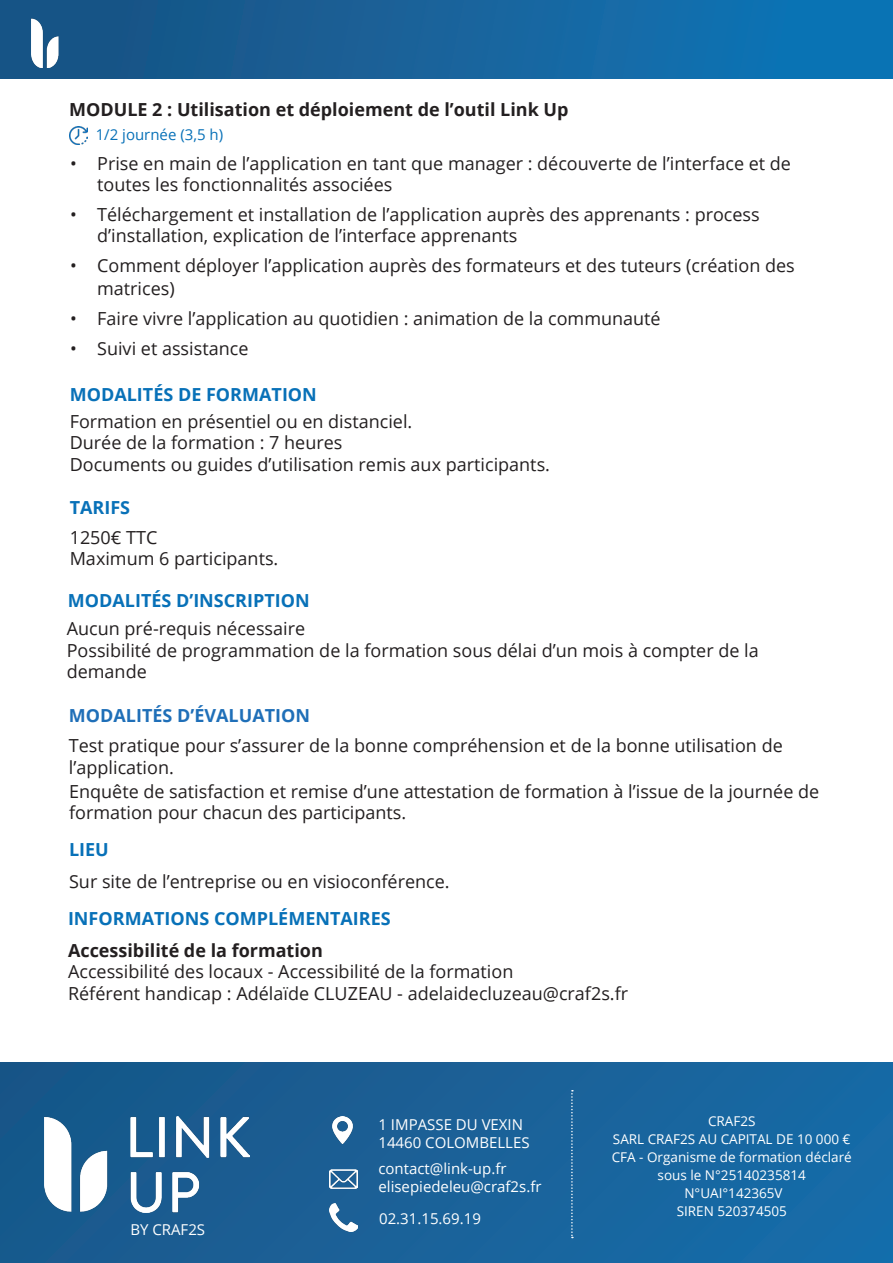
<style>
.page{position:relative;width:893px;height:1263px;background:#fff}
.page>*{position:absolute;margin:0;border:0;box-sizing:border-box;transform-origin:0 0}
.t1{font:18px/21.6px "Open Sans";color:#231f20}
.t2{font:700 18px "Open Sans";color:#0871b8}
.t3{font:700 18px "Open Sans";color:#231f20}
.t4{font:700 18px "Open Sans";color:#1f6fb8}
.t5{font:15px "Open Sans";color:#fff}
.t6{font:15px "Open Sans";color:#0871b8}
.t7{font:13.5px/18px "Open Sans";color:#fff;text-align:center}
</style>
<div class="page">
<div style="left:0;top:0;width:893px;height:79px;background:linear-gradient(to right,#1b5180,#0e76b8)"></div>
<img style="left:31px;top:18px;width:34px;height:49px">
<div style="left:0;top:1063px;width:893px;height:200px;background:linear-gradient(to right,#1a5789,#186ba7)"></div>
<img style="left:45px;top:1116px;width:205px;height:96px">
<svg style="left:571px;top:1090px;width:2px;height:148px"></svg>
<img style="left:328px;top:1116px;width:28px;height:28px">
<img style="left:330px;top:1165px;width:27px;height:28px">
<img style="left:330px;top:1203px;width:27px;height:28px">
<img style="left:70px;top:126px;width:18px;height:18px">
<p class="t3" style="left:69px;top:97px;width:501px">MODULE 2 : Utilisation et déploiement de l’outil Link Up</p>
<p class="t6" style="left:96px;top:124px;width:129px">1/2 journée (3,5 h)</p>
<p class="t1" style="left:97px;top:153px;width:695px;line-height:21px;text-indent:-27px">• Prise en main de l’application en tant que manager : découverte de l’interface et de toutes les fonctionnalités associées</p>
<p class="t1" style="left:97px;top:204px;width:664px;line-height:21px;text-indent:-27px">• Téléchargement et installation de l’application auprès des apprenants : process d’installation, explication de l’interface apprenants</p>
<p class="t1" style="left:97px;top:254px;width:699px;line-height:22.5px;text-indent:-27px">• Comment déployer l’application auprès des formateurs et des tuteurs (création des matrices)</p>
<p class="t1" style="left:70px;top:307px;width:592px">• Faire vivre l’application au quotidien : animation de la communauté</p>
<p class="t1" style="left:70px;top:337px;width:180px">• Suivi et assistance</p>
<p class="t2" style="left:70px;top:381px;width:249px">MODALITÉS DE FORMATION</p>
<p class="t1" style="left:70px;top:410px;width:344px">Formation en présentiel ou en distanciel.</p>
<p class="t1" style="left:70px;top:431px;width:274px">Durée de la formation : 7 heures</p>
<p class="t1" style="left:70px;top:453px;width:482px">Documents ou guides d’utilisation remis aux participants.</p>
<p class="t2" style="left:70px;top:494px;width:62px">TARIFS</p>
<p class="t1" style="left:70px;top:526px;width:89px">1250€ TTC</p>
<p class="t1" style="left:70px;top:547px;width:210px">Maximum 6 participants.</p>
<p class="t2" style="left:68px;top:588px;width:243px">MODALITÉS D’INSCRIPTION</p>
<p class="t1" style="left:67px;top:617px;width:240px">Aucun pré-requis nécessaire</p>
<p class="t1" style="left:67px;top:639px;width:693px">Possibilité de programmation de la formation sous délai d’un mois à compter de la demande</p>
<p class="t4" style="left:69px;top:703px;width:243px">MODALITÉS D’ÉVALUATION</p>
<p class="t1" style="left:69px;top:734px;width:715px">Test pratique pour s’assurer de la bonne compréhension et de la bonne utilisation de l’application.</p>
<p class="t1" style="left:69px;top:780px;width:752px">Enquête de satisfaction et remise d’une attestation de formation à l’issue de la journée de formation pour chacun des participants.</p>
<p class="t2" style="left:69px;top:837px;width:41px">LIEU</p>
<p class="t1" style="left:69px;top:870px;width:382px">Sur site de l’entreprise ou en visioconférence.</p>
<p class="t2" style="left:68px;top:906px;width:324px">INFORMATIONS COMPLÉMENTAIRES</p>
<p class="t3" style="left:68px;top:937px;width:256px">Accessibilité de la formation</p>
<p class="t1" style="left:68px;top:960px;width:447px">Accessibilité des locaux - Accessibilité de la formation</p>
<p class="t1" style="left:68px;top:982px;width:562px">Référent handicap : Adélaïde CLUZEAU - adelaidecluzeau@craf2s.fr</p>
<p class="t5" style="left:130px;top:1219px;width:76px">BY CRAF2S</p>
<p class="t5" style="left:378px;top:1114px;width:146px">1 IMPASSE DU VEXIN</p>
<p class="t5" style="left:378px;top:1132px;width:153px">14460 COLOMBELLES</p>
<p class="t5" style="left:378px;top:1158px;width:130px">contact@link-up.fr</p>
<p class="t5" style="left:378px;top:1176px;width:165px">elisepiedeleu@craf2s.fr</p>
<p class="t5" style="left:379px;top:1208px;width:103px">02.31.15.69.19</p>
<p class="t7" style="left:708px;top:1111px;width:49px">CRAF2S</p>
<p class="t7" style="left:613px;top:1129px;width:239px">SARL CRAF2S AU CAPITAL DE 10 000 €</p>
<p class="t7" style="left:612px;top:1147px;width:242px">CFA - Organisme de formation déclaré sous le N°25140235814</p>
<p class="t7" style="left:684px;top:1183px;width:100px">N°UAI°142365V</p>
<p class="t7" style="left:677px;top:1201px;width:112px">SIREN 520374505</p>
</div>
